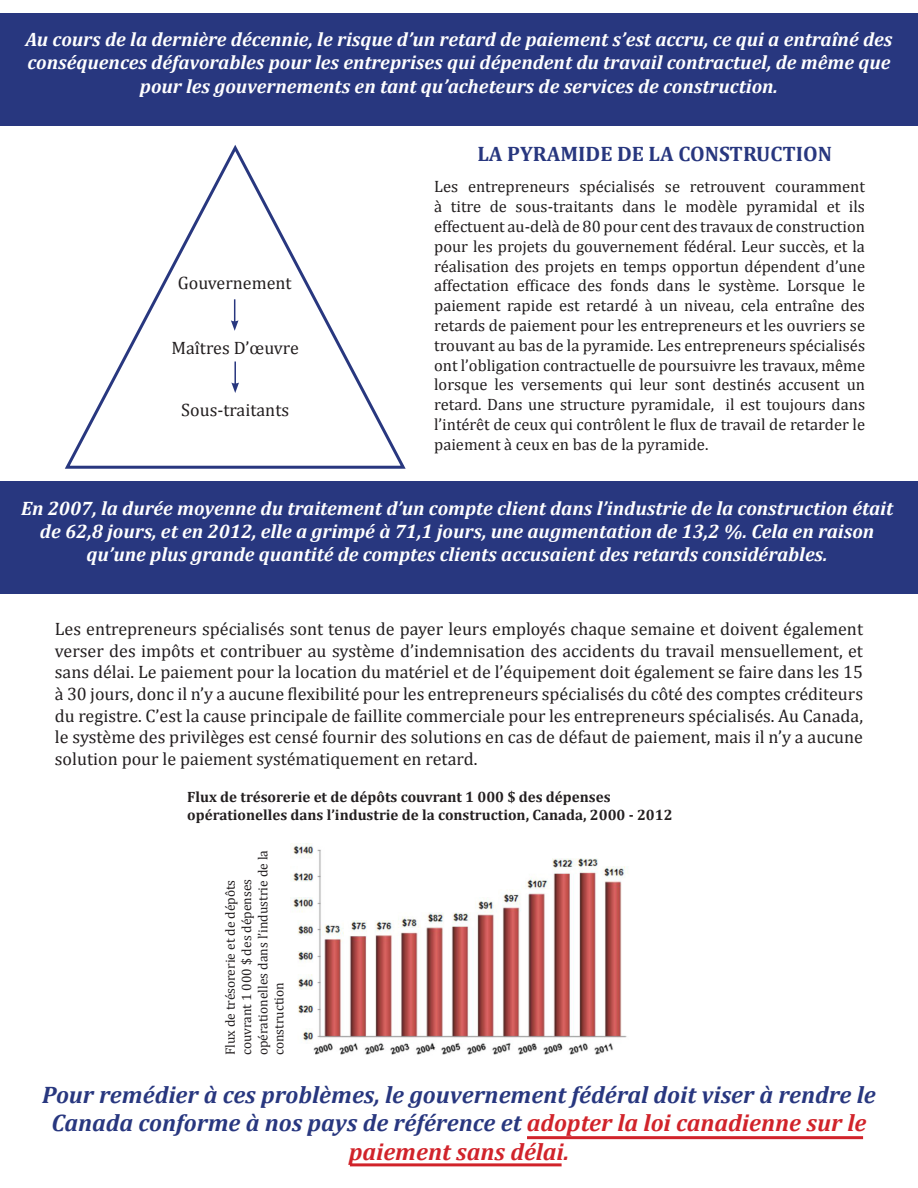
<style>
.page{position:relative;width:918px;height:1188px;background:#fff}
.page>*{position:absolute;margin:0;border:0;box-sizing:border-box;transform-origin:0 0}
.t1{font:italic 700 24px/28.8px "Cambria";color:#28377f;text-align:center}
.t2{font:700 21px "Cambria";color:#28377f}
.t3{font:italic 700 19.5px/23.4px "Cambria";color:#fff;text-align:center}
.t4{font:18px/21.6px "Cambria";color:#231f20;text-align:justify}
.t5{font:16.5px/19.8px "Cambria";color:#231f20;text-align:justify}
.t6{font:700 15px/18px "Cambria";color:#231f20}
.t7{font:13.5px/16.2px "Cambria";color:#231f20}
.s1{color:#d1232a}
</style>
<div class="page">
<div style="left:0;top:13px;width:918px;height:112px;background:#28377f"></div>
<svg style="left:65px;top:145px;width:341px;height:324px"></svg>
<svg style="left:231px;top:299px;width:8px;height:32px"></svg>
<hr style="left:234px;top:362px;width:2px;height:23px;background:#28377f">
<svg style="left:231px;top:383px;width:8px;height:10px"></svg>
<div style="left:0;top:482px;width:918px;height:112px;background:#28377f"></div>
<img style="left:290px;top:844px;width:338px;height:211px">
<hr style="left:527px;top:1136px;width:336px;height:3px;background:#d1232a">
<hr style="left:350px;top:1163px;width:212px;height:3px;background:#d1232a">
<p class="t3" style="left:26px;top:27px;width:868px">Au cours de la dernière décennie, le risque d’un retard de paiement s’est accru, ce qui a entraîné des conséquences défavorables pour les entreprises qui dépendent du travail contractuel, de même que pour les gouvernements en tant qu’acheteurs de services de construction.</p>
<p class="t4" style="left:178px;top:272px;width:115px">Gouvernement</p>
<p class="t4" style="left:172px;top:337px;width:129px">Maîtres D’œuvre</p>
<p class="t4" style="left:181px;top:399px;width:109px">Sous-traitants</p>
<p class="t2" style="left:477px;top:139px;width:356px">LA PYRAMIDE DE LA CONSTRUCTION</p>
<p class="t5" style="left:434px;top:177px;width:432px">Les entrepreneurs spécialisés se retrouvent couramment à titre de sous-traitants dans le modèle pyramidal et ils effectuent au-delà de 80 pour cent des travaux de construction pour les projets du gouvernement fédéral. Leur succès, et la réalisation des projets en temps opportun dépendent d’une affectation efficace des fonds dans le système. Lorsque le paiement rapide est retardé à un niveau, cela entraîne des retards de paiement pour les entrepreneurs et les ouvriers se trouvant au bas de la pyramide. Les entrepreneurs spécialisés ont l’obligation contractuelle de poursuivre les travaux, même lorsque les versements qui leur sont destinés accusent un retard. Dans une structure pyramidale, il est toujours dans l’intérêt de ceux qui contrôlent le flux de travail de retarder le paiement à ceux en bas de la pyramide.</p>
<p class="t3" style="left:21px;top:496px;width:874px">En 2007, la durée moyenne du traitement d’un compte client dans l’industrie de la construction était de 62,8 jours, et en 2012, elle a grimpé à 71,1 jours, une augmentation de 13,2 %. Cela en raison qu’une plus grande quantité de comptes clients accusaient des retards considérables.</p>
<p class="t4" style="left:55px;top:618px;width:810px">Les entrepreneurs spécialisés sont tenus de payer leurs employés chaque semaine et doivent également verser des impôts et contribuer au système d’indemnisation des accidents du travail mensuellement, et sans délai. Le paiement pour la location du matériel et de l’équipement doit également se faire dans les 15 à 30 jours, donc il n’y a aucune flexibilité pour les entrepreneurs spécialisés du côté des comptes créditeurs du registre. C’est la cause principale de faillite commerciale pour les entrepreneurs spécialisés. Au Canada, le système des privilèges est censé fournir des solutions en cas de défaut de paiement, mais il n’y a aucune solution pour le paiement systématiquement en retard.</p>
<p class="t6" style="left:187px;top:788px;width:487px">Flux de trésorerie et de dépôts couvrant 1 000 $ des dépenses opérationelles dans l’industrie de la construction, Canada, 2000 - 2012</p>
<p class="t7" style="left:222px;top:1055px;width:207px;rotate:-90deg">Flux de trésorerie et de dépôts couvrant 1 000 $ des dépenses opérationelles dans l’industrie de la construction</p>
<p class="t1" style="left:42px;top:1079px;width:835px">Pour remédier à ces problèmes, le gouvernement fédéral doit viser à rendre le<br>Canada conforme à nos pays de référence et <span class="s1">adopter la loi canadienne sur le paiement sans délai.</span></p>
</div>
